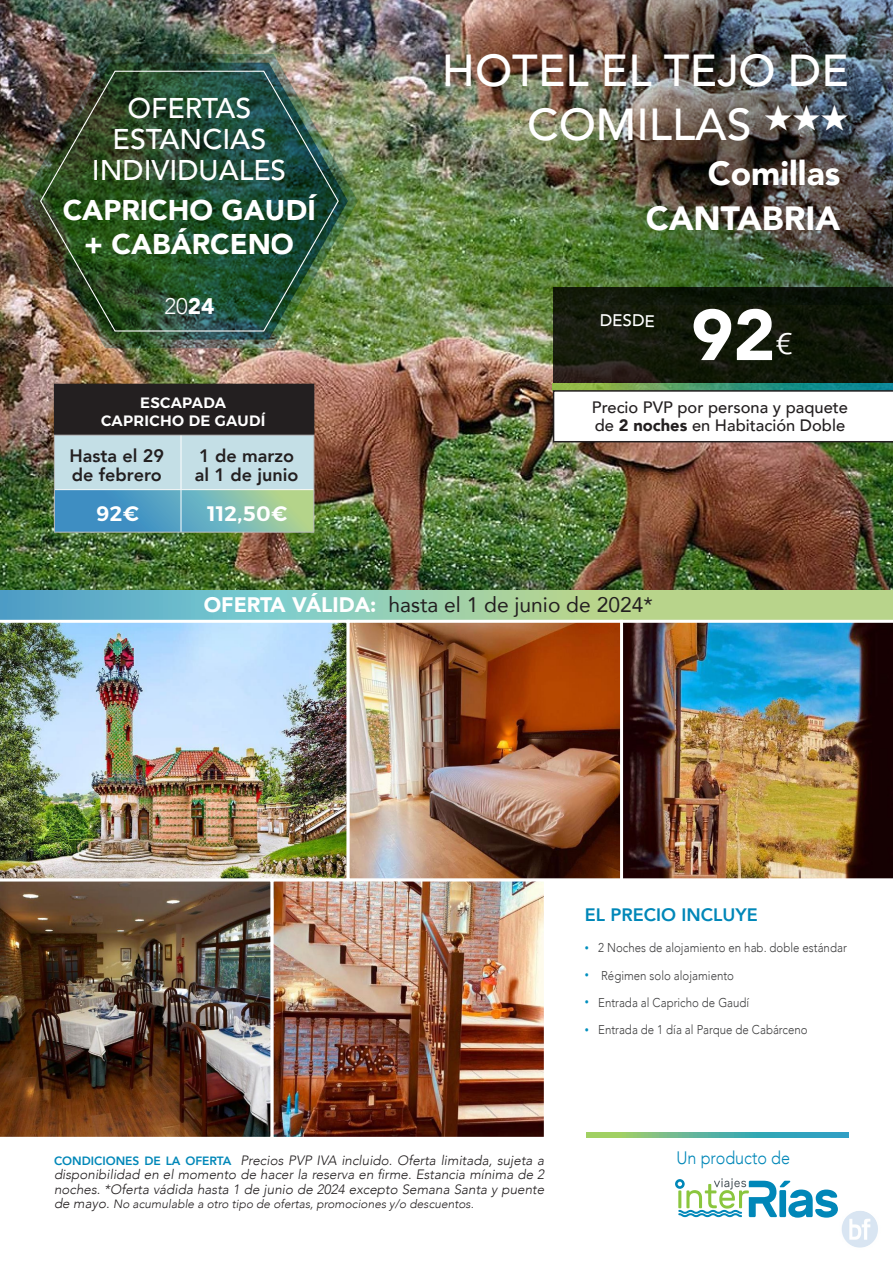
<style>
.page{position:relative;width:893px;height:1263px;background:#fff}
.page>*{position:absolute;margin:0;border:0;box-sizing:border-box;transform-origin:0 0}
.t1{font:900 71.25px "Avenir";color:#fff}
._01_Título_del_circuito{font:500 44.7px/54px "Avenir";color:#fff;text-align:right}
._01_Título_del_circuito-2{font:900 33.6px "Avenir";color:#fff}
.t2{font:300 29.55px "Avenir";color:#fff;scale:1.25 1}
._01_Título_del_circuito-3{font:500 28.5px "Avenir";color:#fff}
._01_Título_del_circuito-4{font:900 28.5px/34.2px "Avenir";color:#fff;text-align:center}
._23_titulo_ok{font:300 22.5px "Avenir";color:#fff}
.t3{font:21px "Avenir";color:#231f20}
.t4{font:21px "Alexandria";letter-spacing:.02em;color:#fff}
.t5{font:800 18px/19.5px "Avenir";color:#231f20}
.t6{font:800 18px "Avenir";color:#0087b8}
.t7{font:300 18px "Avenir";color:#0087b8;scale:.9 1}
.t8{font:500 16.95px "Avenir";color:#fff}
.t9{font:500 16.5px/18px "Avenir";color:#231f20}
.t10{font:15px/18px "Alexandria";letter-spacing:.02em;color:#fff;text-align:center}
.t11{font:italic 300 13.5px/14.5px "Avenir";color:#231f20;text-align:justify}
.t12{font:300 12.75px "Avenir";color:#3e3e3f;scale:.9 1}
.t13{font:italic 300 12px "Avenir";color:#231f20}
.s1{font-weight:900}
.s2{font-weight:900;color:#fff}
.s3{font-size:9px;color:#008fbe}
.s4{font-weight:800;font-style:normal;font-size:12px;color:#0087b8}
.s5{font-size:13.5px}
</style>
<div class="page">
<img style="left:0;top:0;width:893px;height:590px">
<img style="left:21px;top:54px;width:337px;height:294px">
<img style="left:31px;top:63px;width:317px;height:277px">
<img style="left:39px;top:70px;width:300px;height:262px">
<img style="left:272px;top:0;width:621px;height:304px">
<img style="left:274px;top:882px;width:269px;height:254px">
<div style="left:270px;top:878px;width:277px;height:262px;border:3px solid #fff"></div>
<img style="left:0;top:881px;width:273px;height:259px">
<svg style="left:553px;top:383px;width:340px;height:7px"></svg>
<svg style="left:553px;top:288px;width:340px;height:95px;fill:#111809"></svg>
<svg style="left:675px;top:1178px;width:163px;height:39px"></svg>
<svg style="left:0;top:590px;width:893px;height:30px"></svg>
<svg style="left:553px;top:390px;width:340px;height:52px"></svg>
<svg style="left:587px;top:1132px;width:261px;height:5px"></svg>
<div style="left:54px;top:384px;width:260px;height:51px;background:#231f20"></div>
<svg style="left:55px;top:436px;width:258px;height:96px"></svg>
<hr style="left:54px;top:435px;width:127px;height:1px;background:#bcbdc0">
<hr style="left:54px;top:436px;width:1px;height:54px;background:#bcbdc0">
<hr style="left:181px;top:435px;width:133px;height:1px;background:#bcbdc0">
<hr style="left:313px;top:436px;width:1px;height:54px;background:#bcbdc0">
<hr style="left:54px;top:490px;width:1px;height:42px;background:#bcbdc0">
<hr style="left:313px;top:490px;width:1px;height:42px;background:#bcbdc0">
<hr style="left:54px;top:532px;width:127px;height:1px;background:#bcbdc0">
<hr style="left:181px;top:532px;width:133px;height:1px;background:#bcbdc0">
<hr style="left:181px;top:436px;width:1px;height:53px;background:#fff">
<hr style="left:55px;top:489px;width:126px;height:1px;background:#fff">
<hr style="left:181px;top:489px;width:132px;height:1px;background:#fff">
<hr style="left:181px;top:490px;width:1px;height:42px;background:#fff">
<img style="left:0;top:622px;width:347px;height:259px">
<img style="left:623px;top:622px;width:270px;height:257px">
<img style="left:351px;top:624px;width:268px;height:253px">
<div style="left:347px;top:620px;width:276px;height:261px;border:3px solid #fff"></div>
<img style="left:826px;top:1196px;width:52px;height:52px">
<p class="_01_Título_del_circuito-3" style="left:127px;top:84px;width:126px">OFERTAS</p>
<p class="_01_Título_del_circuito-3" style="left:113px;top:115px;width:155px">ESTANCIAS</p>
<p class="_01_Título_del_circuito-3" style="left:92px;top:146px;width:196px">INDIVIDUALES</p>
<p class="_01_Título_del_circuito-4" style="left:63px;top:192px;width:255px">CAPRICHO GAUDÍ + CABÁRCENO</p>
<p class="_23_titulo_ok" style="left:164px;top:292px;width:52px">20<span class="s1">24</span></p>
<p class="t10" style="left:101px;top:394px;width:166px">ESCAPADA<br>CAPRICHO DE GAUDÍ</p>
<p class="t5" style="left:69px;top:446px;width:96px">Hasta el 29 de febrero</p>
<p class="t5" style="left:195px;top:446px;width:105px">1 de marzo al 1 de junio</p>
<p class="t4" style="left:96px;top:501px;width:44px">92€</p>
<p class="t4" style="left:207px;top:501px;width:81px">112,50€</p>
<p class="_01_Título_del_circuito" style="left:442px;top:41px;width:408px">HOTEL EL TEJO DE<br>COMILLAS ★★★</p>
<p class="_01_Título_del_circuito-2" style="left:708px;top:145px;width:134px">Comillas</p>
<p class="_01_Título_del_circuito-2" style="left:646px;top:189px;width:196px">CANTABRIA</p>
<p class="t8" style="left:600px;top:305px;width:57px;rotate:1deg">DESDE</p>
<p class="t1" style="left:691px;top:274px;width:86px">92</p>
<p class="t2" style="left:775px;top:327px;width:15px">€</p>
<p class="t9" style="left:592px;top:397px;width:258px">Precio PVP por persona y paquete de <span class="s1">2 noches</span> en Habitación Doble</p>
<p class="t3" style="left:204px;top:588px;width:450px"><span class="s2">OFERTA VÁLIDA:</span> hasta el 1 de junio de 2024*</p>
<p class="t6" style="left:585px;top:900px;width:174px">EL PRECIO INCLUYE</p>
<p class="t12" style="left:585px;top:940px;width:293px"><span class="s3">•</span> 2 Noches de alojamiento en hab. doble estándar</p>
<p class="t12" style="left:585px;top:967px;width:167px"><span class="s3">•</span> Régimen solo alojamiento</p>
<p class="t12" style="left:585px;top:995px;width:184px"><span class="s3">•</span> Entrada al Capricho de Gaudí</p>
<p class="t12" style="left:585px;top:1022px;width:249px"><span class="s3">•</span> Entrada de 1 día al Parque de Cabárceno</p>
<p class="t11" style="left:54px;top:1153px;width:492px"><span class="s4">CONDICIONES DE LA OFERTA</span> Precios PVP IVA incluido. Oferta limitada, sujeta a disponibilidad en el momento de hacer la reserva en firme. Estancia mínima de 2 noches. *Oferta vádida hasta 1 de junio de 2024 excepto Semana Santa y puente</p>
<p class="t13" style="left:54px;top:1197px;width:421px"><span class="s5">de mayo.</span> No acumulable a otro tipo de ofertas, promociones y/o descuentos.</p>
<p class="t7" style="left:676px;top:1147px;width:128px">Un producto de</p>
</div>
